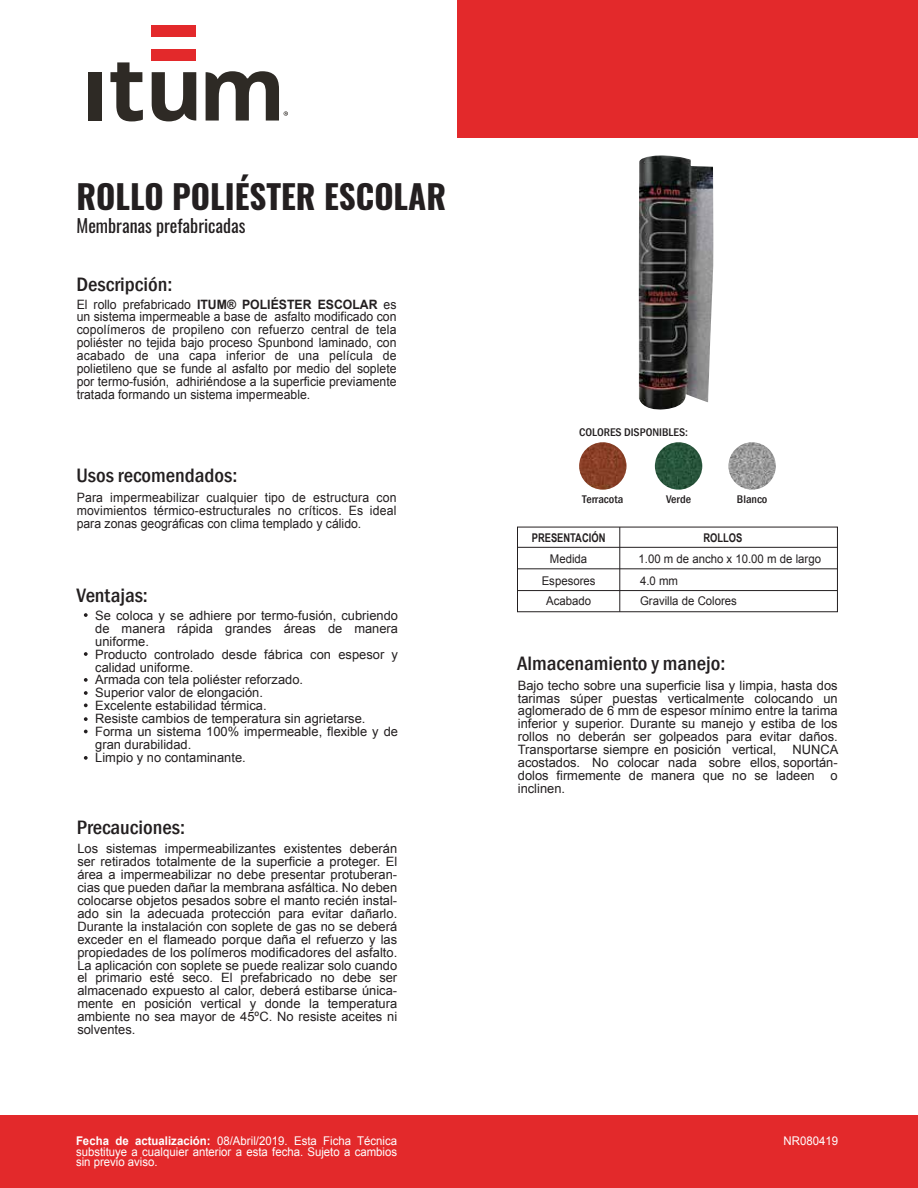
<style>
.page{position:relative;width:918px;height:1188px;background:#fff}
.page>*{position:absolute;margin:0;border:0;box-sizing:border-box;transform-origin:0 0}
.t1{font:700 33px "Oswald";color:#231f20}
.t2{font:500 condensed 19.95px "Franklin Gothic";color:#231f20;scale:1.05 1}
.t3{font:18px "Oswald";color:#231f20}
.t4{font:12.9px/12.9px "Arial";color:#231f20;text-align:justify}
.t5{font:12.9px/12.9px "Arial";color:#231f20;text-align:justify;scale:.95 1}
.t6{font:12px/10.5px "Arial";color:#fff;text-align:justify;scale:.95 1}
.t7{font:12px/21.8px "Arial";color:#231f20;text-align:center;scale:.95 1}
.t8{font:700 12px "Arial Narrow";color:#231f20;scale:.95 1}
.t9{font:500 condensed 11.4px "Franklin Gothic";color:#231f20;scale:1.05 1}
.s1{font-weight:700}
</style>
<div class="page">
<div style="left:458px;top:0;width:460px;height:138px;background:#e3292b"></div>
<div style="left:0;top:1115px;width:918px;height:73px;background:#e3292b"></div>
<svg style="left:84px;top:613px;width:4px;height:4px"></svg>
<svg style="left:84px;top:678px;width:4px;height:4px"></svg>
<svg style="left:84px;top:652px;width:4px;height:4px"></svg>
<svg style="left:84px;top:703px;width:4px;height:4px"></svg>
<svg style="left:84px;top:717px;width:4px;height:4px"></svg>
<svg style="left:84px;top:691px;width:4px;height:4px"></svg>
<svg style="left:84px;top:730px;width:4px;height:3px"></svg>
<svg style="left:84px;top:756px;width:4px;height:4px"></svg>
<div style="left:517px;top:527px;width:321px;height:85px;border:1px solid #231f20"></div>
<hr style="left:518px;top:547px;width:319px;height:1px;background:#231f20">
<hr style="left:518px;top:569px;width:319px;height:1px;background:#231f20">
<hr style="left:518px;top:590px;width:319px;height:1px;background:#231f20">
<hr style="left:620px;top:527px;width:1px;height:85px;background:#231f20">
<img style="left:579px;top:442px;width:48px;height:48px;border-radius:24px">
<img style="left:728px;top:442px;width:48px;height:48px;border-radius:24px">
<img style="left:655px;top:442px;width:47px;height:48px;border-radius:24px">
<svg style="left:110px;top:62px;width:33px;height:59px"></svg>
<div style="left:152px;top:49px;width:44px;height:12px;background:#e3292b"></div>
<div style="left:152px;top:26px;width:44px;height:11px;background:#e3292b"></div>
<div style="left:88px;top:72px;width:13px;height:49px;background:#2e2a25"></div>
<svg style="left:152px;top:72px;width:44px;height:49px"></svg>
<svg style="left:206px;top:71px;width:82px;height:50px"></svg>
<img style="left:639px;top:155px;width:75px;height:255px">
<h1 class="t1" style="left:76px;top:173px;width:371px">ROLLO POLIÉSTER ESCOLAR</h1>
<h3 class="t3" style="left:76px;top:214px;width:171px">Membranas prefabricadas</h3>
<h2 class="t2" style="left:76px;top:271px;width:93px">Descripción:</h2>
<p class="t5" style="left:77px;top:298px;width:338px">El rollo prefabricado <span class="s1">ITUM® POLIÉSTER ESCOLAR</span> es un sistema impermeable a base de asfalto modificado con copolímeros de propileno con refuerzo central de tela poliéster no tejida bajo proceso Spunbond laminado, con acabado de una capa inferior de una película de polietileno que se funde al asfalto por medio del soplete por termo-fusión, adhiriéndose a la superficie previamente tratada formando un sistema impermeable.</p>
<h2 class="t2" style="left:76px;top:463px;width:155px">Usos recomendados:</h2>
<p class="t5" style="left:77px;top:491px;width:338px">Para impermeabilizar cualquier tipo de estructura con movimientos térmico-estructurales no críticos. Es ideal para zonas geográficas con clima templado y cálido.</p>
<h2 class="t2" style="left:76px;top:582px;width:70px">Ventajas:</h2>
<p class="t4" style="left:95px;top:609px;width:304px;text-align:left">Se coloca y se adhiere por termo-fusión, cubriendo de manera rápida grandes áreas de manera uniforme.<br>Producto controlado desde fábrica con espesor y calidad uniforme.<br>Armada con tela poliéster reforzado.<br>Superior valor de elongación.<br>Excelente estabilidad térmica.<br>Resiste cambios de temperatura sin agrietarse.<br>Forma un sistema 100% impermeable, flexible y de gran durabilidad.<br>Limpio y no contaminante.</p>
<h2 class="t2" style="left:77px;top:814px;width:105px">Precauciones:</h2>
<p class="t4" style="left:77px;top:843px;width:321px">Los sistemas impermeabilizantes existentes deberán ser retirados totalmente de la superficie a proteger. El área a impermeabilizar no debe presentar protuberan&shy;cias que pueden dañar la membrana asfáltica. No deben colocarse objetos pesados sobre el manto recién instal&shy;ado sin la adecuada protección para evitar dañarlo.<br>Durante la instalación con soplete de gas no se deberá exceder en el flameado porque daña el refuerzo y las propiedades de los polímeros modificadores del asfalto.<br>La aplicación con soplete se puede realizar solo cuando el primario esté seco. El prefabricado no debe ser almacenado expuesto al calor, deberá estibarse única&shy;mente en posición vertical y donde la temperatura ambiente no sea mayor de 45ºC. No resiste aceites ni solventes.</p>
<p class="t9" style="left:579px;top:425px;width:105px">COLORES DISPONIBLES:</p>
<p class="t9" style="left:582px;top:491px;width:41px">Terracota</p>
<p class="t9" style="left:666px;top:491px;width:25px">Verde</p>
<p class="t9" style="left:737px;top:491px;width:31px">Blanco</p>
<p class="t8" style="left:532px;top:528px;width:79px">PRESENTACIÓN</p>
<p class="t7" style="left:542px;top:548px;width:58px">Medida<br>Espesores</p>
<p class="t7" style="left:546px;top:591px;width:49px">Acabado</p>
<p class="t8" style="left:704px;top:528px;width:43px">ROLLOS</p>
<p class="t7" style="left:639px;top:548px;width:194px;text-align:left">1.00 m de ancho x 10.00 m de largo<br>4.0 mm</p>
<p class="t7" style="left:640px;top:591px;width:104px">Gravilla de Colores</p>
<h2 class="t2" style="left:517px;top:650px;width:200px">Almacenamiento y manejo:</h2>
<p class="t4" style="left:518px;top:679px;width:322px">Bajo techo sobre una superficie lisa y limpia, hasta dos tarimas súper puestas verticalmente colocando un aglomerado de 6 mm de espesor mínimo entre la tarima inferior y superior. Durante su manejo y estiba de los rollos no deberán ser golpeados para evitar daños.<br>Transportarse siempre en posición vertical, NUNCA acostados. No colocar nada sobre ellos, soportán&shy;dolos firmemente de manera que no se ladeen o inclinen.</p>
<p class="t6" style="left:76px;top:1136px;width:340px"><span class="s1">Fecha de actualización:</span> 08/Abril/2019. Esta Ficha Técnica substituye a cualquier anterior a esta fecha. Sujeto a cambios sin previo aviso.</p>
<p class="t6" style="left:784px;top:1136px;width:59px">NR080419</p>
</div>
